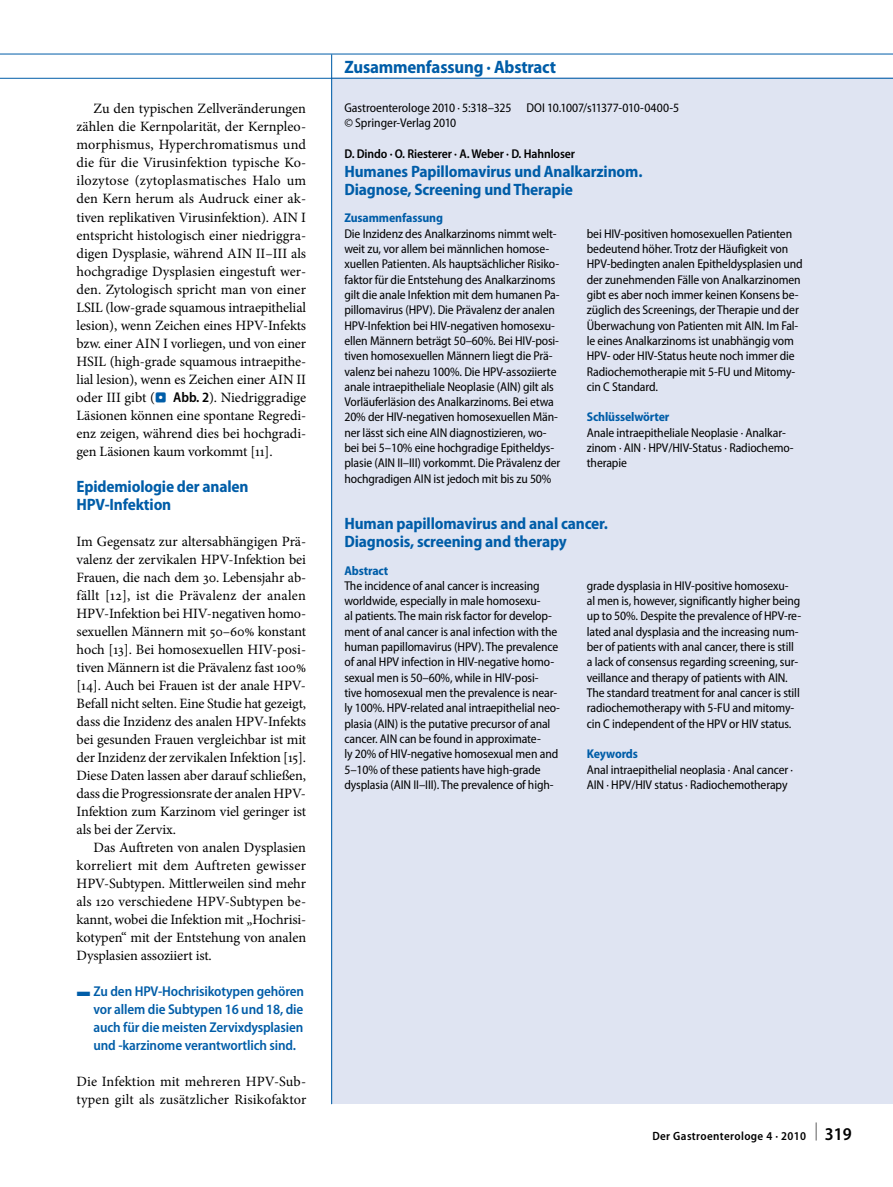
<style>
.page{position:relative;width:893px;height:1187px;background:#fff}
.page>*{position:absolute;margin:0;border:0;box-sizing:border-box;transform-origin:0 0}
._001_rubrik{font:700 semi-condensed 18px "Myriad Pro";letter-spacing:-.01em;color:#005da8}
.t1{font:600 semi-condensed 18px "Myriad Pro";color:#000}
._103_abstract_u1{font:700 semi-condensed 16.5px/18px "Myriad Pro";letter-spacing:-.01em;color:#005da8}
._103_abstract_u1_eng{font:700 semi-condensed 16.5px/18px "Myriad Pro";letter-spacing:-.01em;color:#005da8}
._012_u1{font:700 semi-condensed 16.5px/18px "Myriad Pro";letter-spacing:-.01em;color:#005da8}
._010_fliesstext_mit{font:14.25px/18px "Minion Pro";letter-spacing:-.01em;color:#000;text-align:justify}
._010_fliesstext_ohne{font:14.25px/18px "Minion Pro";color:#000;text-align:justify}
._017_important{font:600 semi-condensed 14.25px/18px "Myriad Pro";letter-spacing:-.01em;color:#005da8;text-align:justify}
._104_abstract_text_o{font:semi-condensed 12.75px/15.3px "Myriad Pro";letter-spacing:-.01em;color:#000}
._002_quelle_doi{font:semi-condensed 12.75px "Myriad Pro";letter-spacing:-.005em;color:#000}
._102_abstract_autore{font:600 semi-condensed 12.75px "Myriad Pro";letter-spacing:-.01em;color:#000}
._105_abstract_u2{font:700 semi-condensed 12.75px "Myriad Pro";letter-spacing:-.01em;color:#005da8}
._105_abstract_u2_eng{font:700 semi-condensed 12.75px "Myriad Pro";letter-spacing:-.015em;color:#005da8}
.t2{font:600 semi-condensed 12px "Myriad Pro";letter-spacing:.03em;color:#000}
.s1{font-family:"S Buttons";font-size:13.5px;color:#005da8}
.s2{font-family:"Myriad Pro";font-weight:600;font-stretch:semi-condensed}
.s3{font-family:"S Buttons";font-weight:400;font-stretch:normal}
</style>
<div class="page">
<div style="left:332px;top:78px;width:561px;height:1025px;background:#dfe4f2"></div>
<hr style="left:331px;top:54px;width:1px;height:1049px;background:#005da8">
<hr style="left:0;top:54px;width:893px;height:1px;background:#005da8">
<hr style="left:0;top:78px;width:893px;height:1px;background:#005da8">
<p class="_010_fliesstext_mit" style="left:77px;top:100px;width:231px;text-indent:17px">Zu den typischen Zellveränderungen zählen die Kernpolarität, der Kernpleo&shy;morphismus, Hyperchromatismus und die für die Virusinfektion typische Ko&shy;ilozytose (zytoplasmatisches Halo um den Kern herum als Audruck einer ak&shy;tiven replikativen Virusinfektion). AIN I entspricht histologisch einer niedriggra&shy;digen Dysplasie, während AIN II–III als hochgradige Dysplasien eingestuft wer&shy;den. Zytologisch spricht man von einer LSIL (low-grade squamous intraepithelial lesion), wenn Zeichen eines HPV-Infekts bzw. einer AIN I vorliegen, und von einer HSIL (high-grade squamous intraepithe&shy;lial lesion), wenn es Zeichen einer AIN II oder III gibt (<span class="s1">.</span> <span class="s2">Abb. 2</span>). Niedriggradige Läsionen können eine spontane Regredi&shy;enz zeigen, während dies bei hochgradi&shy;gen Läsionen kaum vorkommt [11].</p>
<p class="_012_u1" style="left:77px;top:477px;width:174px">Epidemiologie der analen<br>HPV-Infektion</p>
<p class="_010_fliesstext_ohne" style="left:77px;top:532px;width:231px">Im Gegensatz zur altersabhängigen Prä&shy;valenz der zervikalen HPV-Infektion bei Frauen, die nach dem 30. Lebensjahr ab&shy;fällt [12], ist die Prävalenz der analen HPV-Infektion bei HIV-negativen homo&shy;sexuellen Männern mit 50–60% konstant hoch [13]. Bei homosexuellen HIV-posi&shy;tiven Männern ist die Prävalenz fast 100% [14]. Auch bei Frauen ist der anale HPV-Befall nicht selten. Eine Studie hat gezeigt, dass die Inzidenz des analen HPV-Infekts bei gesunden Frauen vergleichbar ist mit der Inzidenz der zervikalen Infektion [15].<br>Diese Daten lassen aber darauf schließen, dass die Progressionsrate der analen HPV-Infektion zum Karzinom viel geringer ist als bei der Zervix.</p>
<p class="_010_fliesstext_mit" style="left:77px;top:838px;width:231px;text-indent:17px">Das Auftreten von analen Dysplasien korreliert mit dem Auftreten gewisser HPV-Subtypen. Mittlerweilen sind mehr als 120 verschiedene HPV-Subtypen be&shy;kannt, wobei die Infektion mit „Hochrisi&shy;kotypen“ mit der Entstehung von analen Dysplasien assoziiert ist.</p>
<p class="_017_important" style="left:94px;top:982px;width:212px;text-indent:-17px"><span class="s3">E</span> Zu den HPV-Hochrisikotypen gehören vor allem die Subtypen 16 und 18, die auch für die meisten Zervixdysplasien und -karzinome verantwortlich sind.</p>
<p class="_010_fliesstext_ohne" style="left:77px;top:1072px;width:231px">Die Infektion mit mehreren HPV-Sub&shy;typen gilt als zusätzlicher Risikofaktor</p>
<p class="_001_rubrik" style="left:344px;top:57px;width:213px">Zusammenfassung · Abstract</p>
<p class="_002_quelle_doi" style="left:344px;top:101px;width:336px">Gastroenterologe 2010 · 5:318–325 DOI 10.1007/s11377-010-0400-5</p>
<p class="_002_quelle_doi" style="left:344px;top:116px;width:113px">© Springer-Verlag 2010</p>
<p class="_102_abstract_autore" style="left:344px;top:147px;width:232px">D. Dindo · O. Riesterer · A. Weber · D. Hahnloser</p>
<p class="_103_abstract_u1" style="left:344px;top:162px;width:300px">Humanes Papillomavirus und Analkarzinom.<br>Diagnose, Screening und Therapie</p>
<p class="_105_abstract_u2" style="left:344px;top:211px;width:100px">Zusammenfassung</p>
<p class="_104_abstract_text_o" style="left:344px;top:226px;width:218px">Die Inzidenz des Analkarzinoms nimmt welt&shy;weit zu, vor allem bei männlichen homose&shy;xuellen Patienten. Als hauptsächlicher Risiko&shy;faktor für die Entstehung des Analkarzinoms gilt die anale Infektion mit dem humanen Pa&shy;pillomavirus (HPV). Die Prävalenz der analen HPV-Infektion bei HIV-negativen homosexu&shy;ellen Männern beträgt 50–60%. Bei HIV-posi&shy;tiven homosexuellen Männern liegt die Prä&shy;valenz bei nahezu 100%. Die HPV-assoziierte anale intraepitheliale Neoplasie (AIN) gilt als Vorläuferläsion des Analkarzinoms. Bei etwa 20% der HIV-negativen homosexuellen Män&shy;ner lässt sich eine AIN diagnostizieren, wo&shy;bei bei 5–10% eine hochgradige Epitheldys&shy;plasie (AIN II–III) vorkommt. Die Prävalenz der hochgradigen AIN ist jedoch mit bis zu 50%</p>
<p class="_104_abstract_text_o" style="left:587px;top:226px;width:217px">bei HIV-positiven homosexuellen Patienten bedeutend höher. Trotz der Häufigkeit von HPV-bedingten analen Epitheldysplasien und der zunehmenden Fälle von Analkarzinomen gibt es aber noch immer keinen Konsens be&shy;züglich des Screenings, der Therapie und der Überwachung von Patienten mit AIN. Im Fal&shy;le eines Analkarzinoms ist unabhängig vom HPV- oder HIV-Status heute noch immer die Radiochemotherapie mit 5-FU und Mitomy&shy;cin C Standard.</p>
<p class="_105_abstract_u2" style="left:587px;top:410px;width:84px">Schlüsselwörter</p>
<p class="_104_abstract_text_o" style="left:587px;top:425px;width:208px">Anale intraepitheliale Neoplasie · Analkar&shy;zinom · AIN · HPV/HIV-Status · Radiochemo&shy;therapie</p>
<p class="_103_abstract_u1_eng" style="left:344px;top:514px;width:265px">Human papillomavirus and anal cancer.<br>Diagnosis, screening and therapy</p>
<p class="_105_abstract_u2" style="left:344px;top:563px;width:45px">Abstract</p>
<p class="_104_abstract_text_o" style="left:344px;top:578px;width:217px">The incidence of anal cancer is increasing worldwide, especially in male homosexu-<br>al patients. The main risk factor for develop&shy;ment of anal cancer is anal infection with the human papillomavirus (HPV). The prevalence of anal HPV infection in HIV-negative homo&shy;sexual men is 50–60%, while in HIV-posi-<br>tive homosexual men the prevalence is near&shy;ly 100%. HPV-related anal intraepithelial neo&shy;plasia (AIN) is the putative precursor of anal cancer. AIN can be found in approximate-<br>ly 20% of HIV-negative homosexual men and 5–10% of these patients have high-grade dysplasia (AIN II–III). The prevalence of high-</p>
<p class="_104_abstract_text_o" style="left:587px;top:578px;width:216px">grade dysplasia in HIV-positive homosexu-<br>al men is, however, significantly higher being up to 50%. Despite the prevalence of HPV-re&shy;lated anal dysplasia and the increasing num&shy;ber of patients with anal cancer, there is still a lack of consensus regarding screening, sur&shy;veillance and therapy of patients with AIN.<br>The standard treatment for anal cancer is still radiochemotherapy with 5-FU and mitomy&shy;cin C independent of the HPV or HIV status.</p>
<p class="_105_abstract_u2_eng" style="left:587px;top:746px;width:53px">Keywords</p>
<p class="_104_abstract_text_o" style="left:587px;top:761px;width:208px">Anal intraepithelial neoplasia · Anal cancer ·<br>AIN · HPV/HIV status · Radiochemotherapy</p>
<p class="t2" style="left:652px;top:1129px;width:166px">Der Gastroenterologe 4 · 2010 <sup>|</sup></p>
<p class="t1" style="left:825px;top:1123px;width:28px">319</p>
</div>
